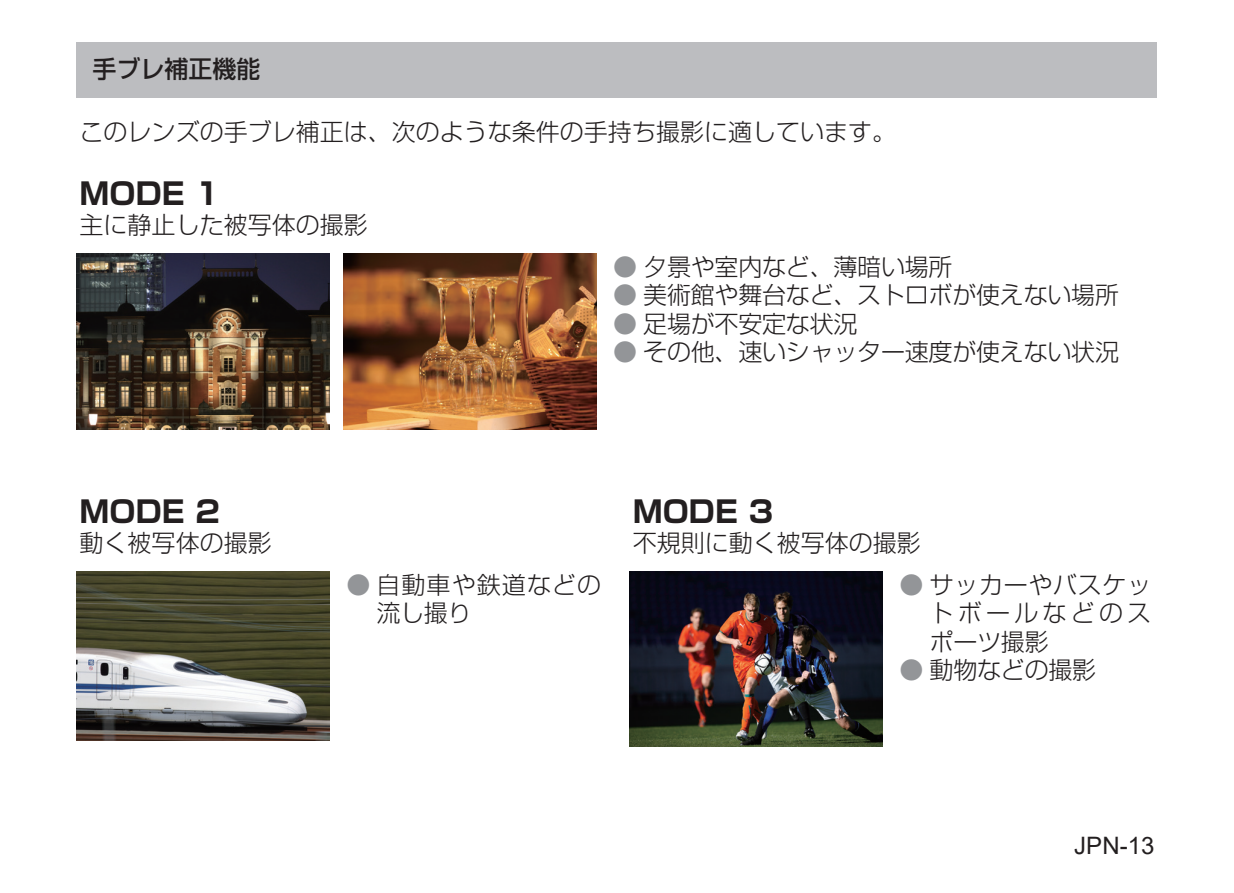
<style>
.page{position:relative;width:1234px;height:893px;background:#fff}
.page>*{position:absolute;margin:0;border:0;box-sizing:border-box;transform-origin:0 0}
.t1{font:700 30px "Shin Go Pro";color:#231f20}
.t2{font:300 24px/28.5px "Shin Go Pro";color:#231f20;text-align:justify}
.t3{font:300 24px/28.5px "Shin Go Pro";letter-spacing:.045em;color:#231f20}
.t4{font:500 24px "Shin Go Pro";color:#231f20}
.t5{font:24px "Arial";color:#231f20}
.s1{color:#939598}
</style>
<div class="page">
<div style="left:77px;top:43px;width:1080px;height:55px;background:#bcbdc0"></div>
<img style="left:77px;top:254px;width:252px;height:176px">
<img style="left:629px;top:572px;width:253px;height:175px">
<img style="left:77px;top:572px;width:252px;height:168px">
<img style="left:343px;top:254px;width:253px;height:176px">
<p class="t4" style="left:92px;top:49px;width:170px">手ブレ補正機能</p>
<p class="t2" style="left:80px;top:115px;width:818px">このレンズの手ブレ補正は、次のような条件の手持ち撮影に適しています。</p>
<p class="t1" style="left:80px;top:170px;width:142px">MODE 1</p>
<p class="t2" style="left:80px;top:207px;width:290px">主に静止した被写体の撮影</p>
<p class="t2" style="left:613px;top:249px;width:341px"><span class="s1">●</span> 夕景や室内など、薄暗い場所</p>
<p class="t2" style="left:613px;top:278px;width:507px"><span class="s1">●</span> 美術館や舞台など、ストロボが使えない場所</p>
<p class="t2" style="left:613px;top:306px;width:246px"><span class="s1">●</span> 足場が不安定な状況</p>
<p class="t2" style="left:613px;top:335px;width:507px"><span class="s1">●</span> その他、速いシャッター速度が使えない状況</p>
<p class="t1" style="left:80px;top:488px;width:142px">MODE 2</p>
<p class="t2" style="left:80px;top:525px;width:194px">動く被写体の撮影</p>
<p class="t3" style="left:376px;top:567px;width:226px;text-indent:-30px"><span class="s1">●</span> 自動車や鉄道などの流し撮り</p>
<p class="t1" style="left:632px;top:488px;width:142px">MODE 3</p>
<p class="t2" style="left:632px;top:525px;width:289px">不規則に動く被写体の撮影</p>
<p class="t2" style="left:929px;top:567px;width:223px;text-indent:-30px"><span class="s1">●</span> サッカーやバスケットボールなどのスポーツ撮影</p>
<p class="t2" style="left:899px;top:653px;width:198px"><span class="s1">●</span> 動物などの撮影</p>
<p class="t5" style="left:1074px;top:829px;width:82px">JPN-13</p>
</div>
